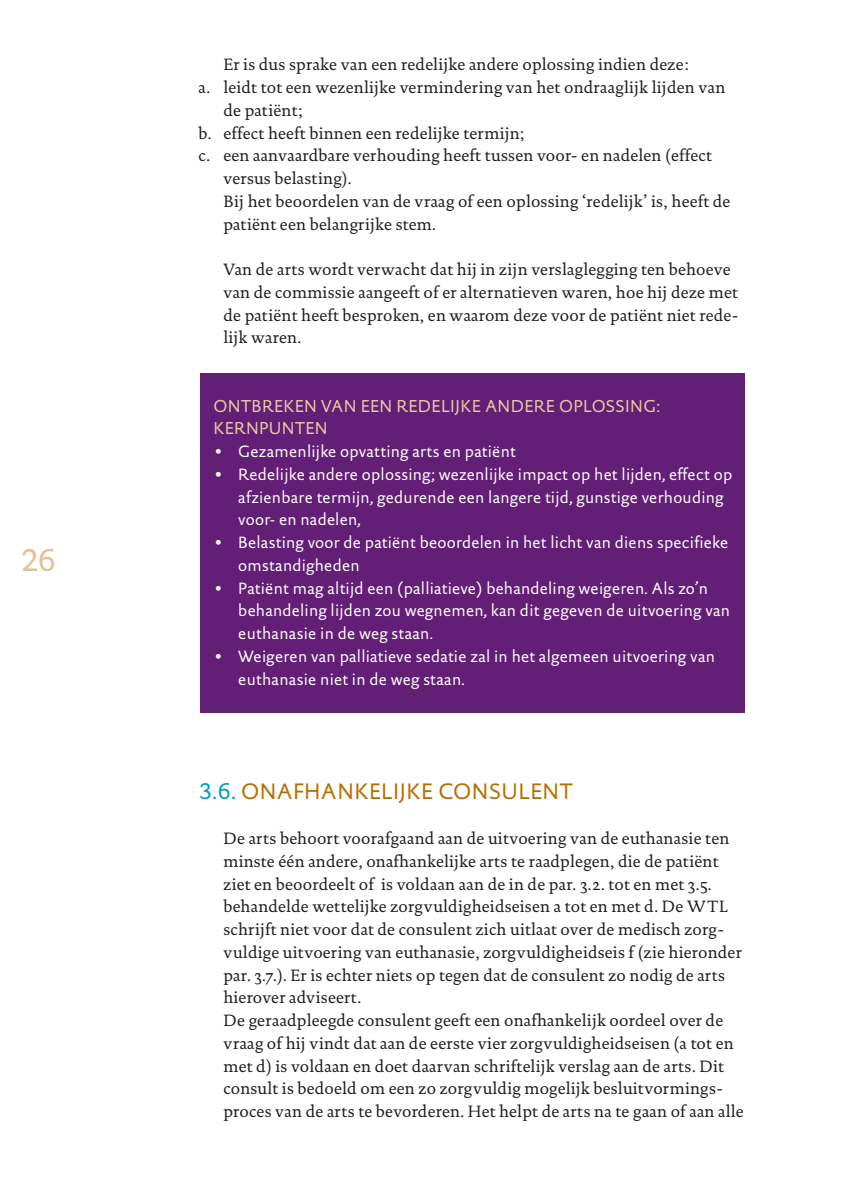
<style>
.page{position:relative;width:844px;height:1191px;background:#fff}
.page>*{position:absolute;margin:0;border:0;box-sizing:border-box;transform-origin:0 0}
.t1{font:31.5px "DTL Documenta Sans TOT";color:#e6c297}
.t2{font:22.75px "DTL Documenta Sans TOT";letter-spacing:.02em;color:#ba6e00}
.t3{font:17.5px/22.8px "DTL Documenta Sans TOT";letter-spacing:.02em;color:#eacaa4}
.t4{font:16.62px/22.8px "DTL Documenta TOT";letter-spacing:.01em;color:#1d1d1b}
.t5{font:16.62px/22.8px "DTL Documenta Sans TOT";letter-spacing:.015em;color:#fff}
.s1{color:#00a1bf}
</style>
<div class="page">
<div style="left:200px;top:373px;width:544px;height:339px;background:#631e75"></div>
<h1 class="t1" style="left:20px;top:541px;width:38px">26</h1>
<p class="t4" style="left:223px;top:53px;width:467px">Er is dus sprake van een redelijke andere oplossing indien deze:</p>
<p class="t4" style="left:198px;top:76px;width:528px">a. leidt tot een wezenlijke vermindering van het ondraaglijk lijden van</p>
<p class="t4" style="left:223px;top:99px;width:81px">de patiënt;</p>
<p class="t4" style="left:198px;top:121px;width:327px">b. effect heeft binnen een redelijke termijn;</p>
<p class="t4" style="left:198px;top:144px;width:515px">c. een aanvaardbare verhouding heeft tussen voor- en nadelen (effect</p>
<p class="t4" style="left:223px;top:167px;width:130px">versus belasting).</p>
<p class="t4" style="left:223px;top:190px;width:508px">Bij het beoordelen van de vraag of een oplossing ‘redelijk’ is, heeft de</p>
<p class="t4" style="left:223px;top:212px;width:214px">patiënt een belangrijke stem.</p>
<p class="t4" style="left:223px;top:258px;width:516px">Van de arts wordt verwacht dat hij in zijn verslaglegging ten behoeve van de commissie aangeeft of er alternatieven waren, hoe hij deze met de patiënt heeft besproken, en waarom deze voor de patiënt niet rede&shy;lijk waren.</p>
<p class="t3" style="left:213px;top:394px;width:448px">ONTBREKEN VAN EEN REDELIJKE ANDERE OPLOSSING:<br>KERNPUNTEN</p>
<p class="t5" style="left:213px;top:440px;width:304px">• Gezamenlijke opvatting arts en patiënt</p>
<p class="t5" style="left:238px;top:463px;width:495px;text-indent:-25px">• Redelijke andere oplossing; wezenlijke impact op het lijden, effect op afzienbare termijn, gedurende een langere tijd, gunstige verhouding voor- en nadelen,</p>
<p class="t5" style="left:238px;top:531px;width:491px;text-indent:-25px">• Belasting voor de patiënt beoordelen in het licht van diens specifieke omstandigheden</p>
<p class="t5" style="left:238px;top:576px;width:493px;text-indent:-25px">• Patiënt mag altijd een (palliatieve) behandeling weigeren. Als zo’n behandeling lijden zou wegnemen, kan dit gegeven de uitvoering van euthanasie in de weg staan.</p>
<p class="t5" style="left:238px;top:645px;width:478px;text-indent:-25px">• Weigeren van palliatieve sedatie zal in het algemeen uitvoering van euthanasie niet in de weg staan.</p>
<h2 class="t2" style="left:198px;top:777px;width:375px"><span class="s1">3.6.</span> ONAFHANKELIJKE CONSULENT</h2>
<p class="t4" style="left:223px;top:827px;width:521px">De arts behoort voorafgaand aan de uitvoering van de euthanasie ten minste één andere, onafhankelijke arts te raadplegen, die de patiënt ziet en beoordeelt of is voldaan aan de in de par. 3.2. tot en met 3.5. behandelde wettelijke zorgvuldigheidseisen a tot en met d. De WTL schrijft niet voor dat de consulent zich uitlaat over de medisch zorg&shy;vuldige uitvoering van euthanasie, zorgvuldigheidseis f (zie hieronder par. 3.7.). Er is echter niets op tegen dat de consulent zo nodig de arts hierover adviseert.<br>De geraadpleegde consulent geeft een onafhankelijk oordeel over de vraag of hij vindt dat aan de eerste vier zorgvuldigheidseisen (a tot en met d) is voldaan en doet daarvan schriftelijk verslag aan de arts. Dit consult is bedoeld om een zo zorgvuldig mogelijk besluitvormings&shy;proces van de arts te bevorderen. Het helpt de arts na te gaan of aan alle</p>
</div>
